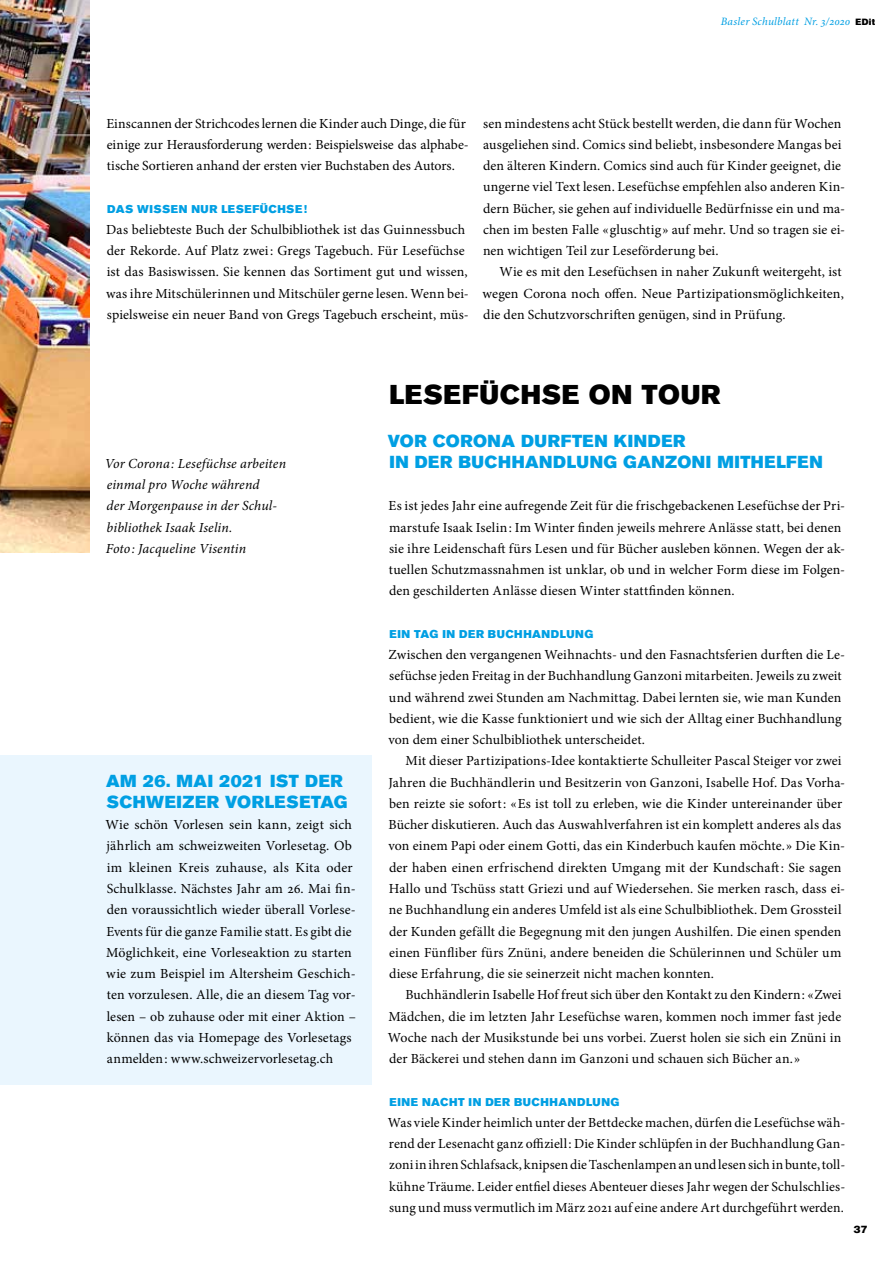
<style>
.page{position:relative;width:893px;height:1263px;background:#fff}
.page>*{position:absolute;margin:0;border:0;box-sizing:border-box;transform-origin:0 0}
.t1{font:27px "Akzidenz Grotesk BE Super";letter-spacing:.025em;color:#000}
.t2{font:17.25px/21.3px "Akzidenz Grotesk BE Super";letter-spacing:.03em;color:#009fe3}
.t3{font:13.8px/21.3px "Minion Pro";letter-spacing:.005em;color:#000}
.t4{font:italic 13.8px/21.3px "Minion Pro";letter-spacing:.01em;color:#000}
.t5{font:11.25px "Akzidenz Grotesk BE Super";letter-spacing:.045em;color:#009fe3}
.t6{font:italic 11.25px "Minion Pro";letter-spacing:.015em;color:#009fe3}
.t7{font:10.5px "Akzidenz Grotesk BE Super";color:#000}
.s1{font-family:"Akzidenz Grotesk BE Super";font-style:normal;font-size:9px;color:#000}
</style>
<div class="page">
<img style="left:0;top:0;width:89px;height:553px">
<div style="left:0;top:755px;width:372px;height:329px;background:#eaf6fe"></div>
<p class="t6" style="left:721px;top:14px;width:156px">Basler Schulblatt Nr. 3/2020 <span class="s1">EDit</span></p>
<p class="t3" style="left:106px;top:113px;width:364px">Einscannen der Strichcodes lernen die Kinder auch Dinge, die für einige zur Herausforderung werden : Beispielsweise das alphabe&shy;tische Sortieren anhand der ersten vier Buchstaben des Autors.</p>
<p class="t5" style="left:107px;top:202px;width:201px">DAS WISSEN NUR LESEFÜCHSE !</p>
<p class="t3" style="left:106px;top:219px;width:364px">Das beliebteste Buch der Schulbibliothek ist das Guinnessbuch der Rekorde. Auf Platz zwei : Gregs Tagebuch. Für Lesefüchse ist das Basiswissen. Sie kennen das Sortiment gut und wissen, was ihre Mitschülerinnen und Mitschüler gerne lesen. Wenn bei&shy;spielsweise ein neuer Band von Gregs Tagebuch erscheint, müs-</p>
<p class="t3" style="left:483px;top:113px;width:364px">sen mindestens acht Stück bestellt werden, die dann für Wochen ausgeliehen sind. Comics sind beliebt, insbesondere Mangas bei den älteren Kindern. Comics sind auch für Kinder geeignet, die ungerne viel Text lesen. Lesefüchse empfehlen also anderen Kin&shy;dern Bücher, sie gehen auf individuelle Bedürfnisse ein und ma&shy;chen im besten Falle « gluschtig » auf mehr. Und so tragen sie ei&shy;nen wichtigen Teil zur Leseförderung bei.</p>
<p class="t3" style="left:483px;top:261px;width:363px;text-indent:17px">Wie es mit den Lesefüchsen in naher Zukunft weitergeht, ist wegen Corona noch offen. Neue Partizipationsmöglichkeiten, die den Schutzvorschriften genügen, sind in Prüfung.</p>
<p class="t4" style="left:105px;top:453px;width:183px">Vor Corona : Lesefüchse arbeiten einmal pro Woche während<br>der Morgenpause in der Schul&shy;bibliothek Isaak Iselin.<br>Foto : Jacqueline Visentin</p>
<p class="t2" style="left:106px;top:770px;width:243px">AM 26. MAI 2021 IST DER<br>SCHWEIZER VORLESETAG</p>
<p class="t3" style="left:106px;top:814px;width:252px">Wie schön Vorlesen sein kann, zeigt sich jährlich am schweizweiten Vorlesetag. Ob im kleinen Kreis zuhause, als Kita oder Schulklasse. Nächstes Jahr am 26. Mai fin&shy;den voraussichtlich wieder überall Vorlese-Events für die ganze Familie statt. Es gibt die Möglichkeit, eine Vorleseaktion zu starten wie zum Beispiel im Altersheim Geschich&shy;ten vorzulesen. Alle, die an diesem Tag vor&shy;lesen – ob zuhause oder mit einer Aktion – können das via Homepage des Vorlesetags anmelden : www.schweizervorlesetag.ch</p>
<h1 class="t1" style="left:390px;top:379px;width:332px">LESEFÜCHSE ON TOUR</h1>
<p class="t2" style="left:388px;top:430px;width:436px">VOR CORONA DURFTEN KINDER<br>IN DER BUCHHANDLUNG GANZONI MITHELFEN</p>
<p class="t3" style="left:389px;top:495px;width:458px">Es ist jedes Jahr eine aufregende Zeit für die frischgebackenen Lesefüchse der Pri&shy;marstufe Isaak Iselin : Im Winter finden jeweils mehrere Anlässe statt, bei denen sie ihre Leidenschaft fürs Lesen und für Bücher ausleben können. Wegen der ak&shy;tuellen Schutzmassnahmen ist unklar, ob und in welcher Form diese im Folgen&shy;den geschilderten Anlässe diesen Winter stattfinden können.</p>
<p class="t5" style="left:390px;top:627px;width:205px">EIN TAG IN DER BUCHHANDLUNG</p>
<p class="t3" style="left:388px;top:644px;width:458px">Zwischen den vergangenen Weihnachts- und den Fasnachtsferien durften die Le&shy;sefüchse jeden Freitag in der Buchhandlung Ganzoni mitarbeiten. Jeweils zu zweit und während zwei Stunden am Nachmittag. Dabei lernten sie, wie man Kunden bedient, wie die Kasse funktioniert und wie sich der Alltag einer Buchhandlung von dem einer Schulbibliothek unterscheidet.</p>
<p class="t3" style="left:388px;top:750px;width:458px;text-indent:17px">Mit dieser Partizipations-Idee kontaktierte Schulleiter Pascal Steiger vor zwei Jahren die Buchhändlerin und Besitzerin von Ganzoni, Isabelle Hof. Das Vorha&shy;ben reizte sie sofort : « Es ist toll zu erleben, wie die Kinder untereinander über Bücher diskutieren. Auch das Auswahlverfahren ist ein komplett anderes als das von einem Papi oder einem Gotti, das ein Kinderbuch kaufen möchte. » Die Kin&shy;der haben einen erfrischend direkten Umgang mit der Kundschaft : Sie sagen Hallo und Tschüss statt Griezi und auf Wiedersehen. Sie merken rasch, dass ei&shy;ne Buchhandlung ein anderes Umfeld ist als eine Schulbibliothek. Dem Grossteil der Kunden gefällt die Begegnung mit den jungen Aushilfen. Die einen spenden einen Fünfliber fürs Znüni, andere beneiden die Schülerinnen und Schüler um diese Erfahrung, die sie seinerzeit nicht machen konnten.</p>
<p class="t3" style="left:388px;top:984px;width:455px;text-align:justify;text-indent:18px">Buchhändlerin Isabelle Hof freut sich über den Kontakt zu den Kindern : « Zwei Mädchen, die im letzten Jahr Lesefüchse waren, kommen noch immer fast jede Woche nach der Musikstunde bei uns vorbei. Zuerst holen sie sich ein Znüni in der Bäckerei und stehen dann im Ganzoni und schauen sich Bücher an. »</p>
<p class="t5" style="left:390px;top:1095px;width:231px">EINE NACHT IN DER BUCHHANDLUNG</p>
<p class="t3" style="left:388px;top:1112px;width:459px;text-align:justify">Was viele Kinder heimlich unter der Bettdecke machen, dürfen die Lesefüchse wäh&shy;rend der Lesenacht ganz offiziell : Die Kinder schlüpfen in der Buchhandlung Gan&shy;zoni in ihren Schlafsack, knipsen die Taschenlampen an und lesen sich in bunte, toll&shy;kühne Träume. Leider entfiel dieses Abenteuer dieses Jahr wegen der Schulschlies&shy;sung und muss vermutlich im März 2021 auf eine andere Art durchgeführt werden.</p>
<p class="t7" style="left:854px;top:1223px;width:15px">37</p>
</div>
